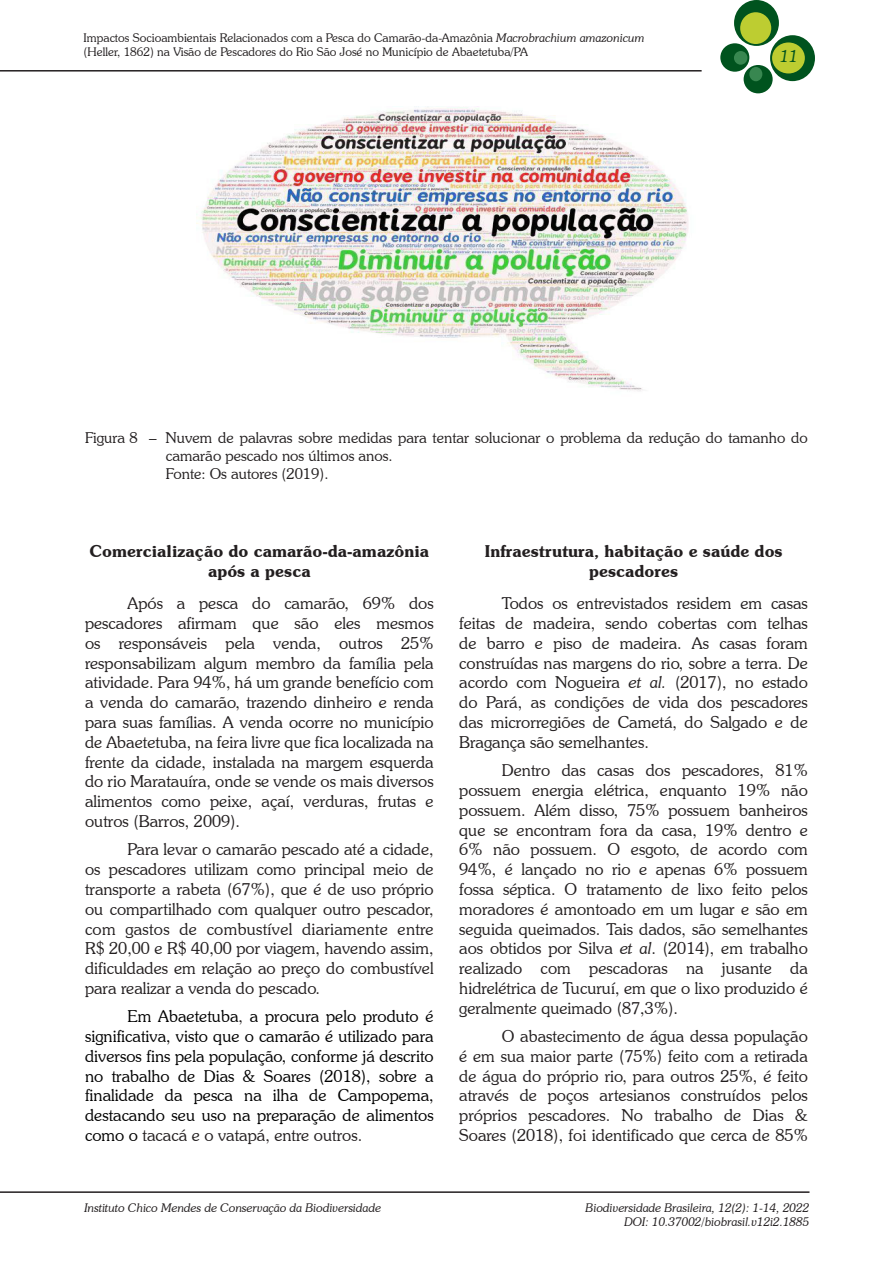
<style>
.page{position:relative;width:893px;height:1263px;background:#fff}
.page>*{position:absolute;margin:0;border:0;box-sizing:border-box;transform-origin:0 0}
.texto{font:300 16.5px/19.8px "Souvenir IT Cby BT";color:#231f20;text-align:justify}
.texto-2{font:300 16.5px/19.8px "Souvenir IT Cby BT";color:#000;text-align:justify}
.titulo_2{font:600 16.5px/19.8px "Souvenir IT Cby BT";color:#231f20;text-align:center}
.t1{font:italic 300 16.5px "Souvenir IT Cby BT";color:#00531e}
.figura{font:300 15px/18px "Souvenir IT Cby BT";color:#231f20}
.t2{font:300 12px/14.4px "Souvenir IT Cby BT";color:#231f20}
.t3{font:italic 300 12px/14.4px "Souvenir IT Cby BT";color:#231f20;text-align:right}
.s1{font-style:italic}
.s2{color:#231f20}
</style>
<div class="page">
<div style="left:734px;top:0;width:45px;height:46px;background:#00531e;border-radius:50%"></div>
<div style="left:770px;top:35px;width:45px;height:46px;background:#00531e;border-radius:50%"></div>
<div style="left:720px;top:43px;width:29px;height:29px;background:#00531e;border-radius:50%"></div>
<div style="left:744px;top:65px;width:29px;height:28px;background:#00531e;border-radius:50%"></div>
<div style="left:740px;top:12px;width:31px;height:32px;background:#bdcd31;border-radius:50%"></div>
<div style="left:772px;top:42px;width:33px;height:31px;background:#bdcd31;border-radius:50%"></div>
<div style="left:734px;top:51px;width:13px;height:14px;background:#388750;border-radius:50%"></div>
<div style="left:749px;top:67px;width:13px;height:14px;background:#388750;border-radius:50%"></div>
<hr style="left:0;top:1191px;width:809px;height:2px;background:#231f20">
<hr style="left:0;top:70px;width:702px;height:2px;background:#231f20">
<img style="left:196px;top:106px;width:492px;height:285px">
<p class="t2" style="left:84px;top:30px;width:562px">Impactos Socioambientais Relacionados com a Pesca do Camarão-da-Amazônia <span class="s1">Macrobrachium amazonicum </span>(Heller, 1862) na Visão de Pescadores do Rio São José no Município de Abaetetuba/PA</p>
<p class="t1" style="left:780px;top:46px;width:20px">11</p>
<p class="figura" style="left:166px;top:429px;width:644px;text-indent:-81px">Figura 8 – Nuvem de palavras sobre medidas para tentar solucionar o problema da redução do tamanho do camarão pescado nos últimos anos.</p>
<p class="figura" style="left:166px;top:465px;width:164px">Fonte: Os autores (2019).</p>
<p class="titulo_2" style="left:90px;top:541px;width:341px">Comercialização do camarão-da-amazônia após a pesca</p>
<p class="texto" style="left:85px;top:593px;width:350px;text-indent:43px">Após a pesca do camarão, 69% dos pescadores afirmam que são eles mesmos os responsáveis pela venda, outros 25% responsabilizam algum membro da família pela atividade. Para 94%, há um grande benefício com a venda do camarão, trazendo dinheiro e renda para suas famílias. A venda ocorre no município de Abaetetuba, na feira livre que fica localizada na frente da cidade, instalada na margem esquerda do rio Maratauíra, onde se vende os mais diversos alimentos como peixe, açaí, verduras, frutas e outros (Barros, 2009).</p>
<p class="texto" style="left:85px;top:839px;width:350px;text-indent:43px">Para levar o camarão pescado até a cidade, os pescadores utilizam como principal meio de transporte a rabeta (67%), que é de uso próprio ou compartilhado com qualquer outro pescador, com gastos de combustível diariamente entre R$ 20,00 e R$ 40,00 por viagem, havendo assim, dificuldades em relação ao preço do combustível para realizar a venda do pescado.</p>
<p class="texto-2" style="left:85px;top:1006px;width:350px;text-indent:43px">Em Abaetetuba<span class="s2">,</span> a procura pelo produto é significativa, visto que o camarão é utilizado para diversos fins pela população, conforme já descrito no trabalho de Dias &amp; Soares (2018), sobre a finalidade da pesca na ilha de Campopema, destacando seu uso na preparação de alimentos como o <span class="s2">tacacá e o vatapá, entre outros.</span></p>
<p class="t3" style="left:84px;top:1200px;width:298px">Instituto Chico Mendes de Conservação da Biodiversidade</p>
<p class="titulo_2" style="left:484px;top:541px;width:300px">Infraestrutura, habitação e saúde dos pescadores</p>
<p class="texto" style="left:459px;top:593px;width:350px;text-indent:43px">Todos os entrevistados residem em casas feitas de madeira, sendo cobertas com telhas de barro e piso de madeira. As casas foram construídas nas margens do rio, sobre a terra. De acordo com Nogueira <span class="s1">et al.</span> (2017), no estado do Pará, as condições de vida dos pescadores das microrregiões de Cametá, do Salgado e de Bragança são semelhantes.</p>
<p class="texto" style="left:459px;top:760px;width:350px;text-indent:43px">Dentro das casas dos pescadores, 81% possuem energia elétrica, enquanto 19% não possuem. Além disso, 75% possuem banheiros que se encontram fora da casa, 19% dentro e 6% não possuem. O esgoto, de acordo com 94%, é lançado no rio e apenas 6% possuem fossa séptica. O tratamento de lixo feito pelos moradores é amontoado em um lugar e são em seguida queimados. Tais dados, são semelhantes aos obtidos por Silva <span class="s1">et al</span>. (2014), em trabalho realizado com pescadoras na jusante da hidrelétrica de Tucuruí, em que o lixo produzido é geralmente queimado (87,3%).</p>
<p class="texto" style="left:459px;top:1026px;width:350px;text-indent:43px">O abastecimento de água dessa população é em sua maior parte (75%) feito com a retirada de água do próprio rio, para outros 25%, é feito através de poços artesianos construídos pelos próprios pescadores. No trabalho de Dias &amp; Soares (2018), foi identificado que cerca de 85%</p>
<p class="t3" style="left:586px;top:1200px;width:225px">Biodiversidade Brasileira, 12(2): 1-14, 2022<br>DOI: 10.37002/biobrasil.v12i2.1885</p>
</div>
